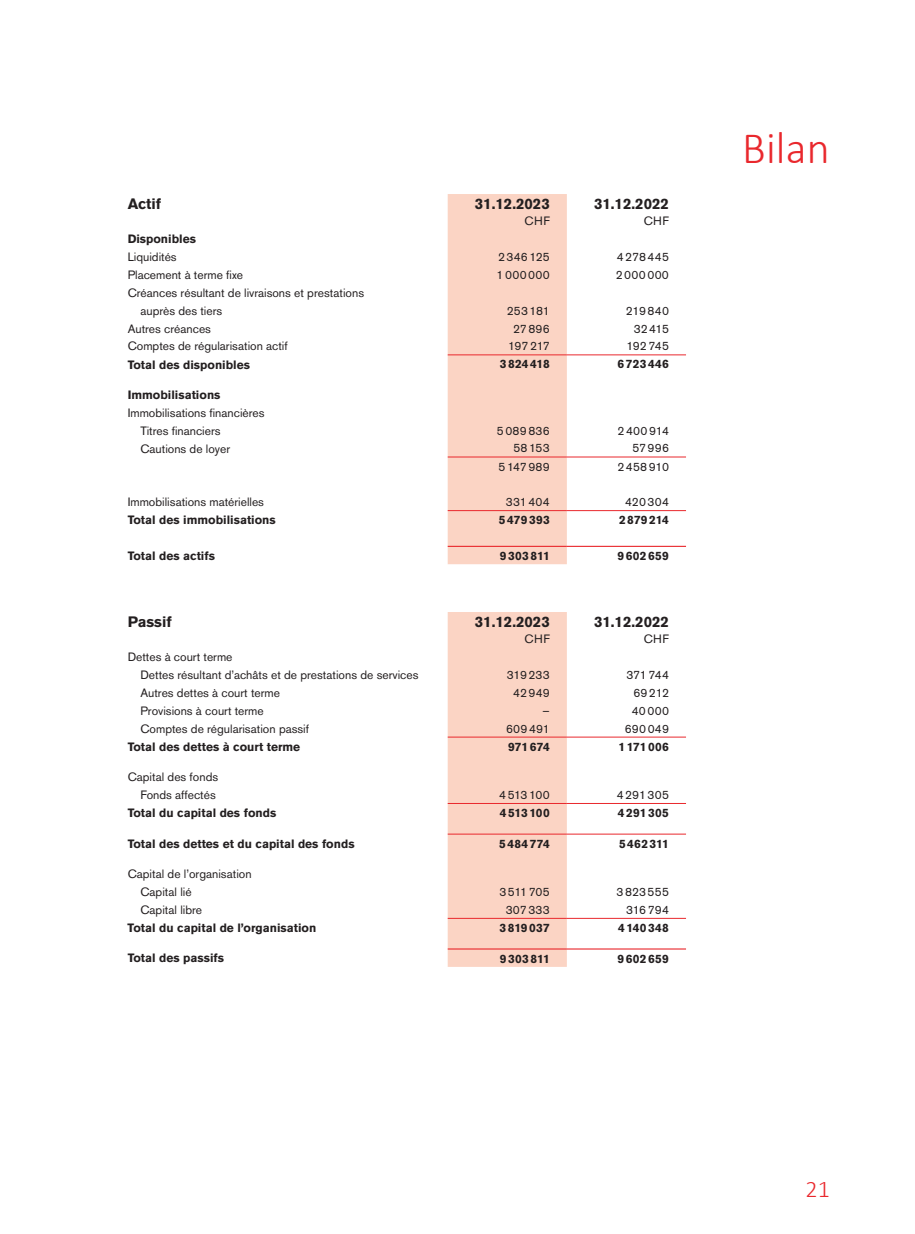
<style>
.page{position:relative;width:915px;height:1234px;background:#fff}
.page>*{position:absolute;margin:0;border:0;box-sizing:border-box;transform-origin:0 0}
.t1{font:300 45px "Calibri";letter-spacing:.005em;color:#e9282d}
.t2{font:300 24px "Calibri";color:#e9282d}
.t3{font:700 15px "Akzidenz Grotesk BE";color:#231f20}
.t4{font:12px/17.9px "Akzidenz Grotesk BE";color:#231f20}
.t5{font:700 12px "Akzidenz Grotesk BE";color:#231f20}
.t6{font:700 12px "Akzidenz Grotesk BE";letter-spacing:.03em;color:#231f20}
.t7{font:12px "Akzidenz Grotesk BE";letter-spacing:.02em;color:#231f20}
.t8{font:700 12px "Akzidenz Grotesk BE";letter-spacing:.025em;color:#231f20}
.t9{font:700 12px "Akzidenz Grotesk BE";letter-spacing:.02em;color:#231f20}
.t10{font:12px "Akzidenz Grotesk BE";letter-spacing:.025em;color:#231f20}
</style>
<div class="page">
<div style="left:447px;top:612px;width:119px;height:354px;background:#fbd4c4"></div>
<hr style="left:447px;top:736px;width:119px;height:1px;background:#e9282d">
<hr style="left:566px;top:736px;width:119px;height:1px;background:#e9282d">
<hr style="left:447px;top:803px;width:119px;height:1px;background:#e9282d">
<hr style="left:566px;top:803px;width:119px;height:1px;background:#e9282d">
<hr style="left:447px;top:833px;width:119px;height:1px;background:#e9282d">
<hr style="left:566px;top:833px;width:119px;height:1px;background:#e9282d">
<hr style="left:447px;top:917px;width:119px;height:1px;background:#e9282d">
<hr style="left:566px;top:917px;width:119px;height:1px;background:#e9282d">
<hr style="left:447px;top:948px;width:119px;height:1px;background:#e9282d">
<hr style="left:566px;top:948px;width:119px;height:1px;background:#e9282d">
<div style="left:447px;top:194px;width:119px;height:370px;background:#fbd4c4"></div>
<hr style="left:447px;top:354px;width:119px;height:1px;background:#e9282d">
<hr style="left:566px;top:354px;width:119px;height:1px;background:#e9282d">
<hr style="left:447px;top:456px;width:119px;height:1px;background:#e9282d">
<hr style="left:566px;top:456px;width:119px;height:1px;background:#e9282d">
<hr style="left:447px;top:510px;width:119px;height:1px;background:#e9282d">
<hr style="left:566px;top:510px;width:119px;height:1px;background:#e9282d">
<hr style="left:447px;top:545px;width:119px;height:2px;background:#e9282d">
<hr style="left:566px;top:545px;width:119px;height:2px;background:#e9282d">
<p class="t3" style="left:128px;top:195px;width:35px">Actif</p>
<p class="t3" style="left:474px;top:195px;width:76px">31.12.2023</p>
<p class="t3" style="left:593px;top:195px;width:76px">31.12.2022</p>
<p class="t4" style="left:524px;top:212px;width:27px">CHF</p>
<p class="t4" style="left:643px;top:212px;width:27px">CHF</p>
<p class="t5" style="left:128px;top:232px;width:70px">Disponibles</p>
<p class="t4" style="left:128px;top:248px;width:50px">Liquidités</p>
<p class="t4" style="left:498px;top:248px;width:53px">2346125</p>
<p class="t7" style="left:616px;top:250px;width:54px">4278445</p>
<p class="t4" style="left:128px;top:266px;width:117px">Placement à terme fixe</p>
<p class="t10" style="left:496px;top:267px;width:55px">1000000</p>
<p class="t10" style="left:615px;top:267px;width:55px">2000000</p>
<p class="t4" style="left:140px;top:283px;width:225px;text-indent:-13px">Créances résultant de livraisons et prestations auprès des tiers</p>
<p class="t4" style="left:506px;top:301px;width:44px">253181</p>
<p class="t4" style="left:625px;top:301px;width:45px">219840</p>
<p class="t4" style="left:128px;top:319px;width:85px">Autres créances</p>
<p class="t4" style="left:513px;top:319px;width:38px">27896</p>
<p class="t4" style="left:633px;top:319px;width:37px">32415</p>
<p class="t4" style="left:128px;top:337px;width:161px">Comptes de régularisation actif</p>
<p class="t4" style="left:508px;top:337px;width:43px">197217</p>
<p class="t4" style="left:626px;top:337px;width:44px">192745</p>
<p class="t5" style="left:128px;top:357px;width:124px">Total des disponibles</p>
<p class="t9" style="left:499px;top:357px;width:52px">3824418</p>
<p class="t6" style="left:617px;top:357px;width:53px">6723446</p>
<p class="t5" style="left:128px;top:388px;width:94px">Immobilisations</p>
<p class="t4" style="left:140px;top:403px;width:125px;text-indent:-13px">Immobilisations financières<br>Titres financiers</p>
<p class="t7" style="left:496px;top:423px;width:54px">5089836</p>
<p class="t7" style="left:617px;top:423px;width:53px">2400914</p>
<p class="t4" style="left:140px;top:439px;width:91px">Cautions de loyer</p>
<p class="t4" style="left:513px;top:439px;width:38px">58153</p>
<p class="t4" style="left:632px;top:439px;width:38px">57996</p>
<p class="t7" style="left:498px;top:459px;width:53px">5147989</p>
<p class="t4" style="left:617px;top:457px;width:53px">2458910</p>
<p class="t4" style="left:128px;top:492px;width:138px">Immobilisations matérielles</p>
<p class="t4" style="left:506px;top:493px;width:45px">331404</p>
<p class="t4" style="left:625px;top:493px;width:45px">420304</p>
<p class="t5" style="left:128px;top:513px;width:150px">Total des immobilisations</p>
<p class="t8" style="left:498px;top:513px;width:52px">5479393</p>
<p class="t5" style="left:618px;top:513px;width:51px">2879214</p>
<p class="t5" style="left:128px;top:548px;width:89px">Total des actifs</p>
<p class="t8" style="left:499px;top:548px;width:51px">9303811</p>
<p class="t6" style="left:617px;top:548px;width:53px">9602659</p>
<p class="t3" style="left:128px;top:612px;width:46px">Passif</p>
<p class="t3" style="left:474px;top:612px;width:76px">31.12.2023</p>
<p class="t3" style="left:593px;top:612px;width:76px">31.12.2022</p>
<p class="t4" style="left:524px;top:630px;width:27px">CHF</p>
<p class="t4" style="left:643px;top:630px;width:27px">CHF</p>
<p class="t4" style="left:140px;top:647px;width:279px;text-indent:-13px">Dettes à court terme<br>Dettes résultant d’achâts et de prestations de services</p>
<p class="t4" style="left:506px;top:665px;width:44px">319233</p>
<p class="t4" style="left:626px;top:665px;width:44px">371744</p>
<p class="t4" style="left:140px;top:683px;width:141px">Autres dettes à court terme</p>
<p class="t4" style="left:513px;top:683px;width:38px">42949</p>
<p class="t4" style="left:633px;top:683px;width:37px">69212</p>
<p class="t4" style="left:140px;top:701px;width:125px">Provisions à court terme</p>
<p class="t4" style="left:542px;top:701px;width:9px">–</p>
<p class="t4" style="left:631px;top:701px;width:39px">40000</p>
<p class="t4" style="left:140px;top:719px;width:170px">Comptes de régularisation passif</p>
<p class="t4" style="left:506px;top:719px;width:45px">609491</p>
<p class="t4" style="left:624px;top:719px;width:46px">690049</p>
<p class="t5" style="left:128px;top:739px;width:174px">Total des dettes à court terme</p>
<p class="t5" style="left:508px;top:739px;width:43px">971674</p>
<p class="t6" style="left:618px;top:739px;width:52px">1171006</p>
<p class="t4" style="left:128px;top:767px;width:92px;text-align:right">Capital des fonds<br>Fonds affectés</p>
<p class="t4" style="left:499px;top:785px;width:52px">4513100</p>
<p class="t7" style="left:616px;top:787px;width:54px">4291305</p>
<p class="t5" style="left:128px;top:805px;width:150px">Total du capital des fonds</p>
<p class="t5" style="left:499px;top:805px;width:51px">4513100</p>
<p class="t8" style="left:617px;top:805px;width:53px">4291305</p>
<p class="t5" style="left:128px;top:836px;width:228px">Total des dettes et du capital des fonds</p>
<p class="t6" style="left:499px;top:836px;width:52px">5484774</p>
<p class="t8" style="left:618px;top:836px;width:51px">5462311</p>
<p class="t4" style="left:140px;top:864px;width:113px;text-indent:-13px">Capital de l’organisation<br>Capital lié</p>
<p class="t4" style="left:499px;top:882px;width:52px">3511705</p>
<p class="t4" style="left:616px;top:882px;width:54px">3823555</p>
<p class="t4" style="left:140px;top:900px;width:63px">Capital libre</p>
<p class="t4" style="left:505px;top:900px;width:46px">307333</p>
<p class="t4" style="left:626px;top:900px;width:44px">316794</p>
<p class="t5" style="left:128px;top:920px;width:190px">Total du capital de l’organisation</p>
<p class="t9" style="left:499px;top:920px;width:52px">3819037</p>
<p class="t6" style="left:618px;top:920px;width:52px">4140348</p>
<p class="t5" style="left:128px;top:951px;width:98px">Total des passifs</p>
<p class="t8" style="left:499px;top:951px;width:51px">9303811</p>
<p class="t6" style="left:617px;top:951px;width:53px">9602659</p>
<h1 class="t1" style="left:742px;top:120px;width:89px">Bilan</h1>
<h2 class="t2" style="left:805px;top:1174px;width:26px">21</h2>
</div>
